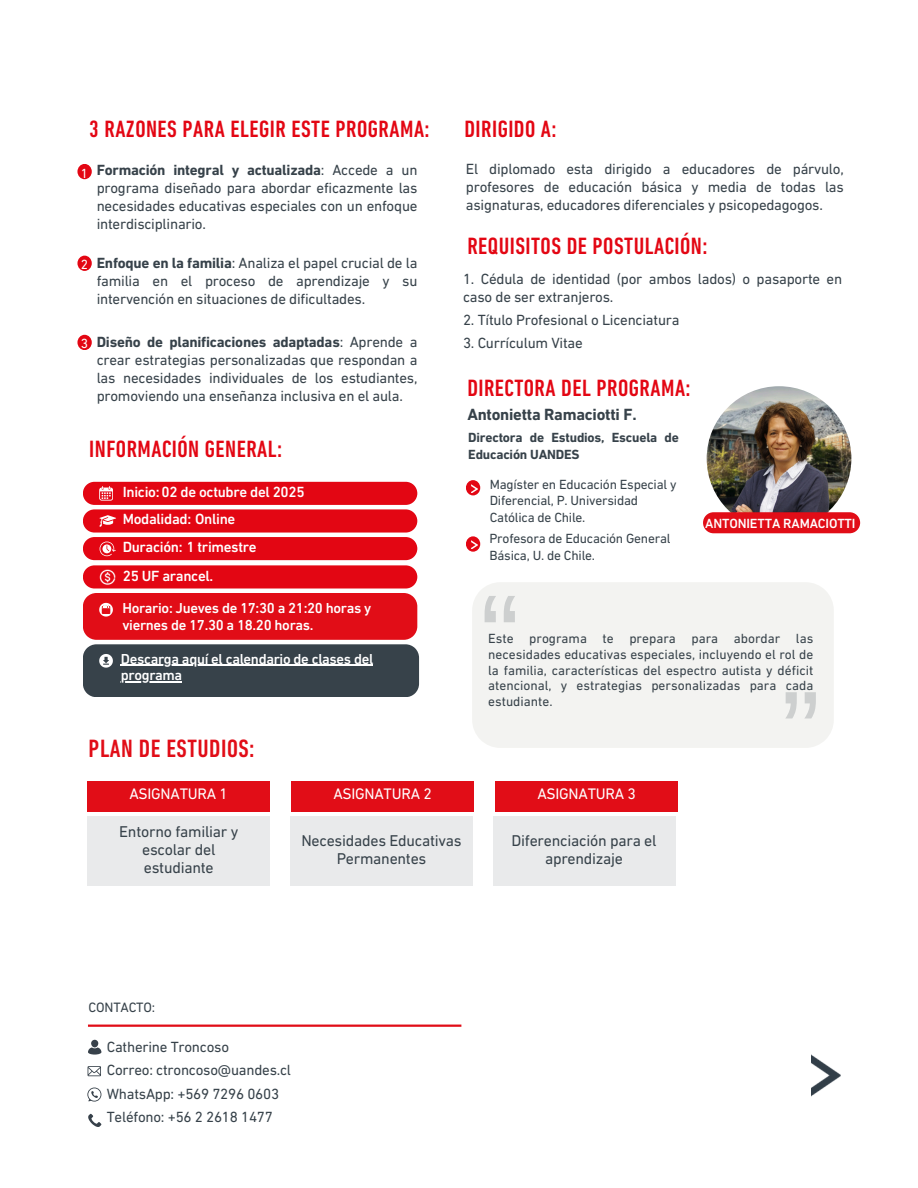
<style>
.page{position:relative;width:918px;height:1188px;background:#fff}
.page>*{position:absolute;margin:0;border:0;box-sizing:border-box;transform-origin:0 0}
.t1{font:118.2px "Arimo";color:#37424a}
.t2{font:117.75px "Arimo";color:#37424a}
.t3{font:500 condensed 25.5px "DIN Next LT Pro";letter-spacing:.02em;color:#e10d17}
.t4{font:500 condensed 24px "DIN Next LT Pro";letter-spacing:.02em;color:#e30613}
.t5{font:700 16.5px "DIN Next LT Pro";letter-spacing:-.015em;color:#37424a}
.t6{font:15.9px/18px "DIN Next LT Pro";letter-spacing:-.015em;color:#37424a;text-align:center}
.t7{font:15.45px "DIN Next LT Pro";letter-spacing:-.015em;color:#fff}
.t8{font:15px/18px "DIN Next LT Pro";letter-spacing:-.015em;color:#37424a;text-align:justify}
.t9{font:500 15px "DIN Next LT Pro";letter-spacing:-.02em;color:#fff}
.t10{font:500 14.7px/16.8px "DIN Next LT Pro";letter-spacing:-.025em;color:#fff}
.t11{font:13.8px "DIN Next LT Pro";letter-spacing:-.015em;color:#37424a}
.t12{font:13.5px/15.8px "DIN Next LT Pro";letter-spacing:-.015em;color:#37424a}
.t13{font:700 13.5px/16.8px "DIN Next LT Pro";letter-spacing:-.015em;color:#37424a}
.t14{font:500 13.5px "DIN Next LT Pro";letter-spacing:-.01em;color:#fff}
.t15{font:13.5px "DIN Next LT Pro";color:#fff}
.s1{font-weight:700}
</style>
<div class="page">
<div style="left:91px;top:1040px;width:7px;height:7px;background:#37414a;border-radius:50%"></div>
<svg style="left:88px;top:1047px;width:13px;height:7px"></svg>
<svg style="left:88px;top:1066px;width:13px;height:10px"></svg>
<svg style="left:87px;top:1088px;width:14px;height:14px"></svg>
<svg style="left:88px;top:1114px;width:13px;height:13px"></svg>
<hr style="left:88px;top:1025px;width:373px;height:2px;background:#e10d17">
<div style="left:83px;top:482px;width:334px;height:23px;background:#e30613;border-radius:12px"></div>
<div style="left:83px;top:509px;width:334px;height:24px;background:#e30613;border-radius:12px"></div>
<div style="left:83px;top:537px;width:334px;height:23px;background:#e30613;border-radius:12px"></div>
<div style="left:83px;top:565px;width:334px;height:24px;background:#e30613;border-radius:12px"></div>
<svg style="left:99px;top:486px;width:14px;height:15px"></svg>
<svg style="left:99px;top:515px;width:17px;height:11px"></svg>
<svg style="left:100px;top:542px;width:15px;height:14px"></svg>
<img style="left:99px;top:569px;width:17px;height:16px">
<div style="left:472px;top:582px;width:362px;height:166px;background:#f3f3f1"></div>
<img style="left:707px;top:386px;width:144px;height:145px;border-radius:50%">
<img style="left:713px;top:397px;width:135px;height:135px;border-radius:50%">
<div style="left:703px;top:512px;width:157px;height:21px;background:#e10d17;border-radius:11px"></div>
<div style="left:466px;top:480px;width:14px;height:15px;background:#e30613;border-radius:50%"></div>
<svg style="left:471px;top:480px;width:6px;height:13px"></svg>
<svg style="left:466px;top:536px;width:14px;height:16px"></svg>
<svg style="left:471px;top:536px;width:6px;height:13px"></svg>
<div style="left:77px;top:164px;width:15px;height:15px;background:#e30613;border-radius:50%"></div>
<div style="left:77px;top:256px;width:15px;height:15px;background:#e30613;border-radius:50%"></div>
<div style="left:77px;top:335px;width:15px;height:15px;background:#e30613;border-radius:50%"></div>
<img style="left:812px;top:1055px;width:29px;height:41px">
<div style="left:87px;top:781px;width:183px;height:31px;background:#e10d17"></div>
<div style="left:291px;top:781px;width:183px;height:31px;background:#e10d17"></div>
<div style="left:495px;top:781px;width:183px;height:31px;background:#e10d17"></div>
<div style="left:493px;top:817px;width:182px;height:69px;background:#e9eaeb"></div>
<div style="left:290px;top:817px;width:183px;height:69px;background:#e9eaeb"></div>
<div style="left:88px;top:817px;width:182px;height:69px;background:#e9eaeb"></div>
<svg style="left:83px;top:593px;width:336px;height:104px;background:#90373f"></svg>
<hr style="left:121px;top:665px;width:252px;height:1px;background:#fff">
<hr style="left:121px;top:682px;width:61px;height:1px;background:#fff">
<p class="t4" style="left:89px;top:119px;width:342px">3 RAZONES PARA ELEGIR ESTE PROGRAMA:</p>
<h4 class="t4" style="left:464px;top:119px;width:94px">DIRIGIDO A:</h4>
<p class="t15" style="left:81px;top:167px;width:9px">1</p>
<h3 class="t8" style="left:97px;top:162px;width:322px"><span class="s1">Formación integral y actualizada</span>: Accede a un programa diseñado para abordar eficazmente las necesidades educativas especiales con un enfoque interdisciplinario.</h3>
<p class="t15" style="left:81px;top:259px;width:9px">2</p>
<h1 class="t15" style="left:81px;top:338px;width:9px">3</h1>
<h4 class="t8" style="left:97px;top:255px;width:322px"><span class="s1">Enfoque en la familia</span>: Analiza el papel crucial de la familia en el proceso de aprendizaje y su intervención en situaciones de dificultades.</h4>
<h1 class="t8" style="left:97px;top:335px;width:322px"><span class="s1">Diseño de planificaciones adaptadas</span>: Aprende a crear estrategias personalizadas que respondan a las necesidades individuales de los estudiantes, promoviendo una enseñanza inclusiva en el aula.</h1>
<p class="t4" style="left:89px;top:439px;width:195px">INFORMACIÓN GENERAL:</p>
<h3 class="t9" style="left:123px;top:486px;width:183px">Inicio:02 de octubre del 2025</h3>
<h3 class="t9" style="left:123px;top:513px;width:114px">Modalidad: Online</h3>
<p class="t9" style="left:123px;top:540px;width:135px">Duración: 1 trimestre</p>
<h3 class="t9" style="left:123px;top:570px;width:92px">25 UF arancel.</h3>
<p class="t10" style="left:122px;top:601px;width:250px">Horario: Jueves de 17:30 a 21:20 horas y viernes de 17.30 a 18.20 horas.</p>
<p class="t10" style="left:121px;top:652px;width:254px">Descarga aquí el calendario de clases del</p>
<p class="t10" style="left:121px;top:668px;width:63px">programa</p>
<p class="t3" style="left:89px;top:738px;width:168px">PLAN DE ESTUDIOS:</p>
<h4 class="t8" style="left:466px;top:161px;width:379px">El diplomado esta dirigido a educadores de párvulo, profesores de educación básica y media de todas las asignaturas, educadores diferenciales y psicopedagogos.</h4>
<h4 class="t4" style="left:467px;top:236px;width:242px">REQUISITOS DE POSTULACIÓN:</h4>
<h3 class="t8" style="left:463px;top:271px;width:381px">1. Cédula de identidad (por ambos lados) o pasaporte en caso de ser extranjeros.</h3>
<h1 class="t8" style="left:463px;top:312px;width:218px">2. Título Profesional o Licenciatura</h1>
<p class="t8" style="left:463px;top:335px;width:121px">3. Currículum Vitae</p>
<h1 class="t4" style="left:467px;top:378px;width:225px">DIRECTORA DEL PROGRAMA:</h1>
<p class="t5" style="left:467px;top:407px;width:171px">Antonietta Ramaciotti F.</p>
<p class="t13" style="left:468px;top:430px;width:212px">Directora de Estudios, Escuela de<br>Educación UANDES</p>
<p class="t12" style="left:490px;top:477px;width:188px;line-height:16.8px">Magíster en Educación Especial y<br>Diferencial, P. Universidad<br>Católica de Chile.</p>
<h3 class="t12" style="left:490px;top:531px;width:183px;line-height:16.8px">Profesora de Educación General<br>Básica, U. de Chile.</h3>
<h1 class="t1" style="left:480px;top:570px;width:41px">“</h1>
<h3 class="t14" style="left:705px;top:518px;width:152px">ANTONIETTA RAMACIOTTI</h3>
<h3 class="t12" style="left:488px;top:632px;width:327px;text-align:justify">Este programa te prepara para abordar las necesidades educativas especiales, incluyendo el rol de la familia, características del espectro autista y déficit atencional, y estrategias personalizadas para cada estudiante.</h3>
<h2 class="t2" style="left:820px;top:744px;width:41px;rotate:180deg">“</h2>
<p class="t7" style="left:129px;top:788px;width:100px">ASIGNATURA 1</p>
<p class="t7" style="left:333px;top:788px;width:100px">ASIGNATURA 2</p>
<p class="t7" style="left:537px;top:788px;width:100px">ASIGNATURA 3</p>
<h5 class="t6" style="left:301px;top:833px;width:162px">Necesidades Educativas<br>Permanentes</h5>
<p class="t6" style="left:119px;top:824px;width:121px">Entorno familiar y escolar del estudiante</p>
<p class="t6" style="left:512px;top:833px;width:147px">Diferenciación para el aprendizaje</p>
<p class="t11" style="left:89px;top:1001px;width:68px">CONTACTO:</p>
<h1 class="t8" style="left:107px;top:1036px;width:186px;line-height:23.7px;text-align:left">Catherine Troncoso<br>Correo: ctroncoso@uandes.cl<br>WhatsApp: +569 7296 0603<br>Teléfono: +56 2 2618 1477</h1>
</div>
